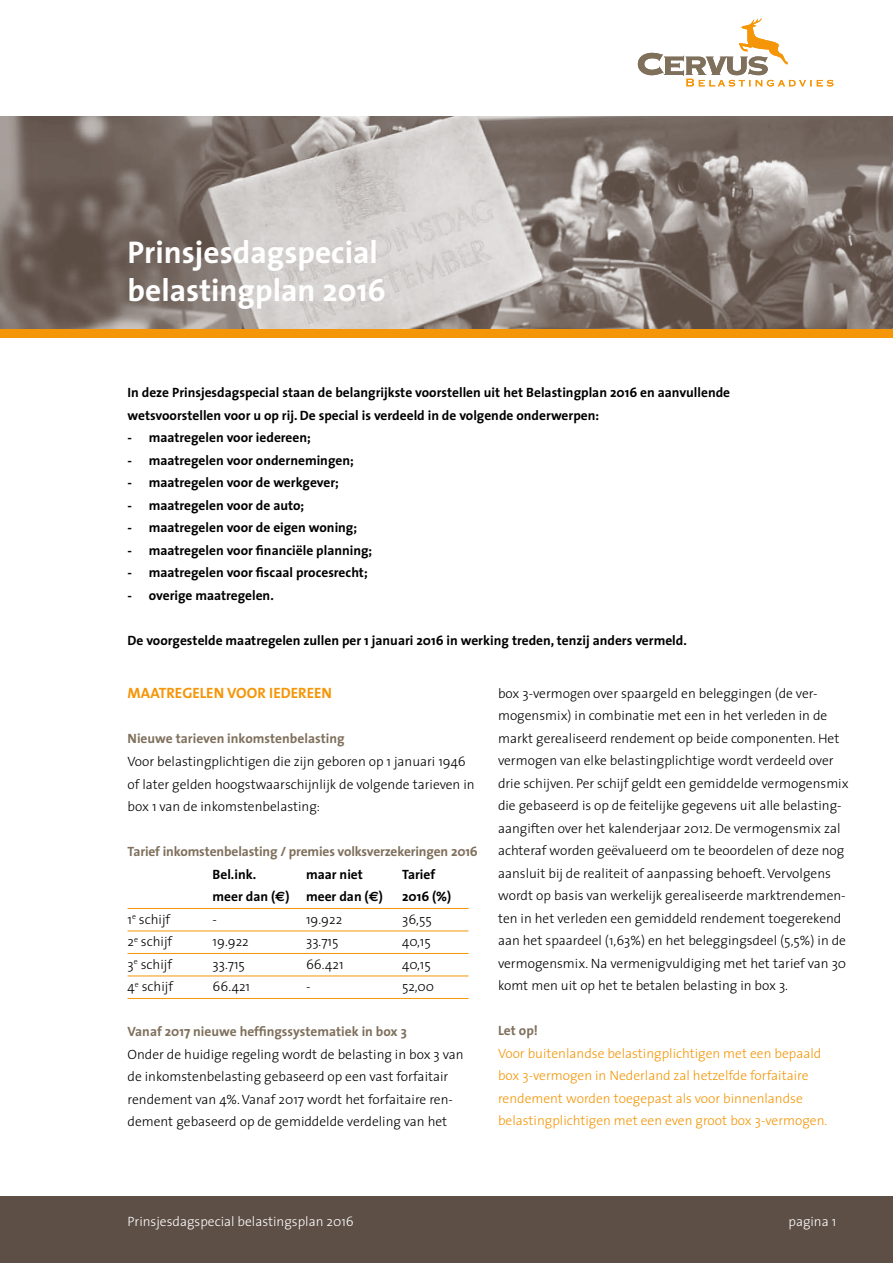
<style>
.page{position:relative;width:893px;height:1263px;background:#fff}
.page>*{position:absolute;margin:0;border:0;box-sizing:border-box;transform-origin:0 0}
.t1{font:700 31.5px/37.8px "The Sans";color:#fff}
.t2{font:700 15px "The Sans";color:#f49608}
.t3{font:300 13.5px/22.5px "The Sans";color:#000}
.t4{font:700 13.5px/22.5px "The Sans";color:#000}
.t5{font:300 13.5px/22.5px "The Sans";color:#f49608}
.t6{font:700 13.5px "The Sans";letter-spacing:-.01em;color:#7f705c}
.t7{font:300 13.5px "The Sans";color:#fff}
.s1{font-family:"Euro Sans"}
</style>
<div class="page">
<div style="left:0;top:1196px;width:893px;height:67px;background:#5d4f46"></div>
<svg style="left:638px;top:18px;width:195px;height:68px"></svg>
<svg style="left:0;top:117px;width:893px;height:213px;background:#958b86"></svg>
<div style="left:0;top:330px;width:893px;height:8px;background:#f49608"></div>
<hr style="left:128px;top:908px;width:340px;height:1px;background:#f49608">
<hr style="left:128px;top:930px;width:340px;height:1px;background:#f49608">
<hr style="left:128px;top:953px;width:340px;height:1px;background:#f49608">
<hr style="left:128px;top:975px;width:340px;height:1px;background:#f49608">
<hr style="left:128px;top:998px;width:340px;height:1px;background:#f49608">
<h1 class="t1" style="left:128px;top:233px;width:260px">Prinsjesdagspecial belastingplan 2016</h1>
<p class="t4" style="left:128px;top:381px;width:604px">In deze Prinsjesdagspecial staan de belangrijkste voorstellen uit het Belastingplan 2016 en aanvullende wetsvoorstellen voor u op rij. De special is verdeeld in de volgende onderwerpen:</p>
<p class="t4" style="left:128px;top:426px;width:185px">- maatregelen voor iedereen;</p>
<p class="t4" style="left:128px;top:448px;width:228px">- maatregelen voor ondernemingen;</p>
<p class="t4" style="left:128px;top:471px;width:213px">- maatregelen voor de werkgever;</p>
<p class="t4" style="left:128px;top:493px;width:178px">- maatregelen voor de auto;</p>
<p class="t4" style="left:128px;top:516px;width:231px">- maatregelen voor de eigen woning;</p>
<p class="t4" style="left:128px;top:539px;width:246px">- maatregelen voor financiële planning;</p>
<p class="t4" style="left:128px;top:561px;width:242px">- maatregelen voor fiscaal procesrecht;</p>
<p class="t4" style="left:128px;top:584px;width:148px">- overige maatregelen.</p>
<p class="t4" style="left:128px;top:629px;width:561px">De voorgestelde maatregelen zullen per 1 januari 2016 in werking treden, tenzij anders vermeld.</p>
<p class="t2" style="left:128px;top:681px;width:151px">MAATREGELEN VOOR iedereen</p>
<p class="t6" style="left:128px;top:728px;width:218px">Nieuwe tarieven inkomstenbelasting</p>
<p class="t3" style="left:128px;top:750px;width:349px">Voor belastingplichtigen die zijn geboren op 1 januari 1946 of later gelden hoogstwaarschijnlijk de volgende tarieven in box 1 van de inkomstenbelasting:</p>
<p class="t6" style="left:128px;top:840px;width:352px">Tarief inkomstenbelasting / premies volksverzekeringen 2016</p>
<p class="t4" style="left:213px;top:862px;width:45px">Bel.ink.</p>
<p class="t4" style="left:306px;top:862px;width:58px">maar niet</p>
<p class="t4" style="left:402px;top:862px;width:35px">Tarief</p>
<p class="t4" style="left:213px;top:885px;width:172px">meer dan (<span class="s1">€</span>) meer dan (<span class="s1">€</span>)</p>
<p class="t4" style="left:402px;top:885px;width:51px">2016 (%)</p>
<p class="t3" style="left:128px;top:907px;width:44px">1<sup>e</sup> schijf</p>
<p class="t3" style="left:213px;top:907px;width:6px">-</p>
<p class="t3" style="left:306px;top:907px;width:38px">19.922</p>
<p class="t3" style="left:402px;top:907px;width:31px">36,55</p>
<p class="t3" style="left:128px;top:930px;width:46px">2<sup>e</sup> schijf</p>
<p class="t3" style="left:213px;top:930px;width:38px">19.922</p>
<p class="t3" style="left:306px;top:930px;width:34px">33.715</p>
<p class="t3" style="left:402px;top:930px;width:30px">40,15</p>
<p class="t3" style="left:128px;top:952px;width:46px">3<sup>e</sup> schijf</p>
<p class="t3" style="left:213px;top:952px;width:34px">33.715</p>
<p class="t3" style="left:306px;top:952px;width:39px">66.421</p>
<p class="t3" style="left:402px;top:952px;width:30px">40,15</p>
<p class="t3" style="left:128px;top:975px;width:47px">4<sup>e</sup> schijf</p>
<p class="t3" style="left:213px;top:975px;width:39px">66.421</p>
<p class="t3" style="left:306px;top:975px;width:6px">-</p>
<p class="t3" style="left:402px;top:975px;width:33px">52,00</p>
<p class="t6" style="left:128px;top:1020px;width:281px">Vanaf 2017 nieuwe heffingssystematiek in box 3</p>
<p class="t3" style="left:128px;top:1042px;width:338px">Onder de huidige regeling wordt de belasting in box 3 van de inkomstenbelasting gebaseerd op een vast forfaitair rendement van 4%. Vanaf 2017 wordt het forfaitaire ren&shy;dement gebaseerd op de gemiddelde verdeling van het</p>
<p class="t3" style="left:498px;top:681px;width:352px">box 3-vermogen over spaargeld en beleggingen (de ver&shy;mogensmix) in combinatie met een in het verleden in de markt gerealiseerd rendement op beide componenten. Het vermogen van elke belastingplichtige wordt verdeeld over drie schijven. Per schijf geldt een gemiddelde vermogensmix die gebaseerd is op de feitelijke gegevens uit alle belasting&shy;aangiften over het kalenderjaar 2012. De vermogensmix zal achteraf worden geëvalueerd om te beoordelen of deze nog aansluit bij de realiteit of aanpassing behoeft. Vervolgens wordt op basis van werkelijk gerealiseerde marktrendemen&shy;ten in het verleden een gemiddeld rendement toegerekend aan het spaardeel (1,63%) en het beleggingsdeel (5,5%) in de vermogensmix. Na vermenigvuldiging met het tarief van 30 komt men uit op het te betalen belasting in box 3.</p>
<p class="t6" style="left:498px;top:1019px;width:41px">Let op!</p>
<p class="t5" style="left:498px;top:1041px;width:331px">Voor buitenlandse belastingplichtigen met een bepaald box 3-vermogen in Nederland zal hetzelfde forfaitaire rendement worden toegepast als voor binnenlandse belastingplichtigen met een even groot box 3-vermogen.</p>
<p class="t7" style="left:128px;top:1210px;width:228px">Prinsjesdagspecial belastingsplan 2016</p>
<p class="t7" style="left:788px;top:1210px;width:49px">pagina 1</p>
</div>
